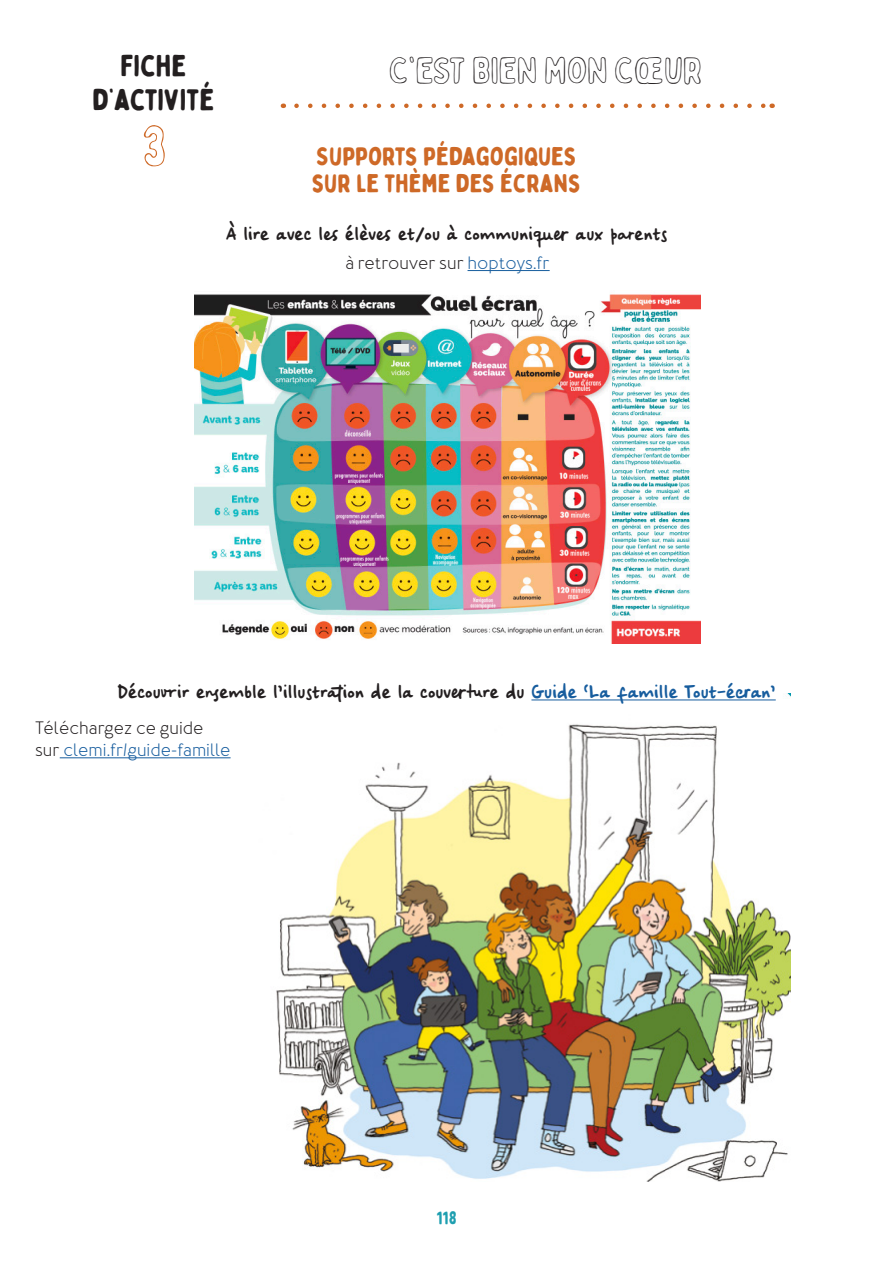
<style>
.page{position:relative;width:893px;height:1263px;background:#fff}
.page>*{position:absolute;margin:0;border:0;box-sizing:border-box;transform-origin:0 0}
.t1{font:54px "Bobby Jones Soft Outline";color:#ce6927}
.t2{font:36px "Bobby Jones Soft Outline";color:#231f20}
.t3{font:30px "Bobby Jones Soft";color:#231f20}
.t4{font:25.5px "Bobby Jones Soft";color:#ce6927}
.t5{font:18px "Be Cool";color:#231f20}
.t6{font:18px "Merlo Round";color:#231f20}
.t7{font:18px "Merlo Round";color:#175d9e}
.t8{font:18px "Bobby Jones Soft";color:#1f9fb0}
.s1{color:#175d9e}
.s2{color:#231f20}
</style>
<div class="page">
<img style="left:276px;top:693px;width:515px;height:488px">
<svg style="left:296px;top:104px;width:469px;height:4px"></svg>
<img style="left:195px;top:294px;width:506px;height:350px">
<hr style="left:468px;top:270px;width:82px;height:1px;background:#175d9e">
<hr style="left:531px;top:699px;width:245px;height:1px;background:#175d9e">
<hr style="left:60px;top:757px;width:171px;height:1px;background:#175d9e">
<p class="t3" style="left:121px;top:47px;width:68px">FICHE</p>
<p class="t3" style="left:93px;top:81px;width:123px">D’ACTIVITÉ</p>
<p class="t1" style="left:142px;top:110px;width:26px">3</p>
<p class="t2" style="left:389px;top:46px;width:315px">C’EST BIEN MON CŒUR</p>
<p class="t4" style="left:316px;top:140px;width:262px">SUPPORTS PÉDAGOGIQUES</p>
<p class="t4" style="left:312px;top:167px;width:271px">SUR LE THÈME DES ÉCRANS</p>
<p class="t5" style="left:226px;top:223px;width:443px">À lire avec les élèves et/ou à communiquer aux parents</p>
<p class="t6" style="left:345px;top:252px;width:206px">à retrouver sur <span class="s1">hoptoys.fr</span></p>
<p class="t5" style="left:117px;top:681px;width:660px">Découvrir ensemble l’illustration de la couverture du <span class="s1">Guide ‘La famille Tout-écran’</span></p>
<p class="t6" style="left:35px;top:717px;width:170px">Téléchargez ce guide</p>
<p class="t7" style="left:35px;top:739px;width:197px"><span class="s2">sur</span> clemi.fr/guide-famille</p>
<p class="t8" style="left:436px;top:1207px;width:22px">118</p>
</div>
